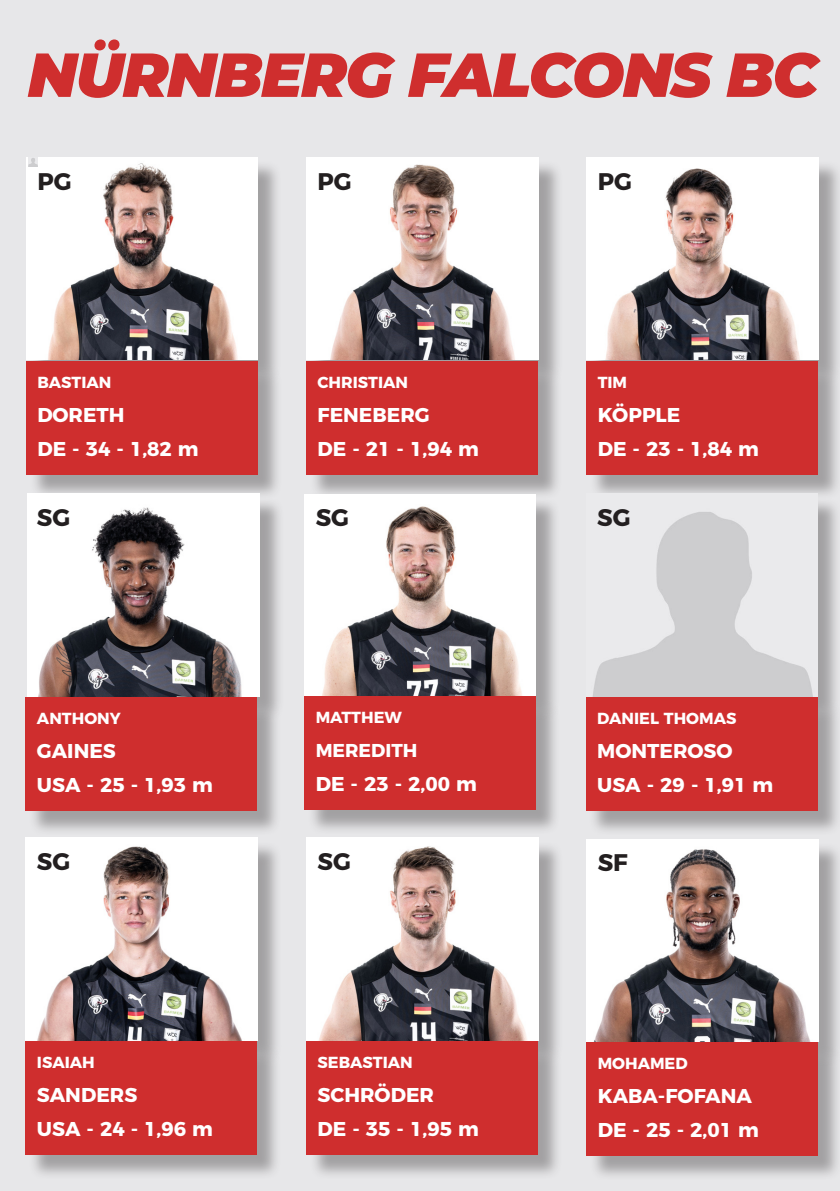
<style>
.page{position:relative;width:840px;height:1191px;background:#fff}
.page>*{position:absolute;margin:0;border:0;box-sizing:border-box;transform-origin:0 0}
.t1{font:italic 900 62px "Montserrat";letter-spacing:-.03em;color:#cf2e2e}
.t2{font:700 24px "Montserrat";color:#231f20}
.t3{font:700 20px "Montserrat";color:#fff}
.t4{font:700 18.6px "Montserrat";color:#fff}
.t5{font:700 16px "Montserrat";color:#fff}
</style>
<div class="page">
<div style="left:0;top:0;width:839px;height:1191px;background:#e7e7e9"></div>
<div style="left:30px;top:161px;width:252px;height:223px;background:#231f20;opacity:.35"></div>
<img style="left:26px;top:158px;width:231px;height:202px">
<div style="left:29px;top:364px;width:253px;height:136px;background:#231f20;opacity:.35"></div>
<div style="left:26px;top:361px;width:231px;height:113px;background:#cf2e2e"></div>
<div style="left:309px;top:161px;width:253px;height:223px;background:#231f20;opacity:.35"></div>
<img style="left:306px;top:158px;width:232px;height:202px">
<div style="left:309px;top:364px;width:253px;height:136px;background:#231f20;opacity:.35"></div>
<div style="left:306px;top:361px;width:231px;height:113px;background:#cf2e2e"></div>
<div style="left:589px;top:161px;width:250px;height:223px;background:#231f20;opacity:.35"></div>
<img style="left:586px;top:158px;width:231px;height:202px">
<div style="left:589px;top:364px;width:250px;height:136px;background:#231f20;opacity:.35"></div>
<div style="left:586px;top:361px;width:231px;height:113px;background:#cf2e2e"></div>
<div style="left:31px;top:497px;width:253px;height:224px;background:#231f20;opacity:.35"></div>
<img style="left:28px;top:494px;width:231px;height:202px">
<div style="left:29px;top:700px;width:252px;height:136px;background:#231f20;opacity:.35"></div>
<div style="left:26px;top:697px;width:231px;height:114px;background:#cf2e2e"></div>
<div style="left:307px;top:497px;width:253px;height:224px;background:#231f20;opacity:.35"></div>
<img style="left:304px;top:494px;width:231px;height:202px">
<div style="left:307px;top:699px;width:253px;height:136px;background:#231f20;opacity:.35"></div>
<div style="left:304px;top:696px;width:231px;height:114px;background:#cf2e2e"></div>
<div style="left:588px;top:497px;width:251px;height:224px;background:#231f20;opacity:.35"></div>
<img style="left:588px;top:494px;width:228px;height:202px">
<div style="left:588px;top:700px;width:251px;height:136px;background:#231f20;opacity:.35"></div>
<div style="left:585px;top:697px;width:231px;height:114px;background:#cf2e2e"></div>
<div style="left:309px;top:841px;width:253px;height:224px;background:#231f20;opacity:.35"></div>
<img style="left:306px;top:838px;width:232px;height:202px">
<div style="left:309px;top:1044px;width:253px;height:136px;background:#231f20;opacity:.35"></div>
<div style="left:306px;top:1041px;width:231px;height:114px;background:#cf2e2e"></div>
<div style="left:589px;top:842px;width:250px;height:224px;background:#231f20;opacity:.35"></div>
<img style="left:586px;top:839px;width:231px;height:202px">
<div style="left:589px;top:1045px;width:250px;height:136px;background:#231f20;opacity:.35"></div>
<div style="left:586px;top:1042px;width:231px;height:114px;background:#cf2e2e"></div>
<div style="left:29px;top:841px;width:253px;height:224px;background:#231f20;opacity:.35"></div>
<img style="left:26px;top:838px;width:231px;height:202px">
<div style="left:29px;top:1044px;width:252px;height:136px;background:#231f20;opacity:.35"></div>
<div style="left:26px;top:1041px;width:231px;height:114px;background:#cf2e2e"></div>
<hr style="left:839px;top:0;width:1px;height:1191px;background:#bcbdc0">
<svg style="left:28px;top:158px;width:9px;height:9px"></svg>
<p class="t1" style="left:28px;top:28px;width:792px">NÜRNBERG FALCONS BC</p>
<p class="t2" style="left:37px;top:161px;width:36px">PG</p>
<p class="t5" style="left:37px;top:369px;width:75px">BASTIAN</p>
<p class="t3" style="left:37px;top:398px;width:89px">DORETH</p>
<p class="t3" style="left:37px;top:432px;width:163px">DE - 34 - 1,82 m</p>
<p class="t2" style="left:37px;top:498px;width:35px">SG</p>
<p class="t5" style="left:37px;top:705px;width:85px">ANTHONY</p>
<p class="t3" style="left:37px;top:734px;width:80px">GAINES</p>
<p class="t3" style="left:37px;top:768px;width:177px">USA - 25 - 1,93 m</p>
<p class="t2" style="left:37px;top:841px;width:35px">SG</p>
<p class="t5" style="left:37px;top:1049px;width:59px">ISAIAH</p>
<p class="t3" style="left:37px;top:1078px;width:102px">SANDERS</p>
<p class="t3" style="left:37px;top:1112px;width:177px">USA - 24 - 1,96 m</p>
<p class="t2" style="left:317px;top:161px;width:36px">PG</p>
<p class="t5" style="left:317px;top:369px;width:92px">CHRISTIAN</p>
<p class="t3" style="left:317px;top:398px;width:114px">FENEBERG</p>
<p class="t3" style="left:317px;top:432px;width:163px">DE - 21 - 1,94 m</p>
<p class="t2" style="left:315px;top:497px;width:35px">SG</p>
<p class="t5" style="left:315px;top:704px;width:88px">MATTHEW</p>
<p class="t4" style="left:315px;top:735px;width:103px">MEREDITH</p>
<p class="t3" style="left:315px;top:767px;width:163px">DE - 23 - 2,00 m</p>
<p class="t2" style="left:317px;top:841px;width:35px">SG</p>
<p class="t5" style="left:317px;top:1049px;width:97px">SEBASTIAN</p>
<p class="t3" style="left:317px;top:1078px;width:118px">SCHRÖDER</p>
<p class="t3" style="left:317px;top:1112px;width:163px">DE - 35 - 1,95 m</p>
<p class="t2" style="left:597px;top:161px;width:36px">PG</p>
<p class="t5" style="left:597px;top:369px;width:31px">TIM</p>
<p class="t3" style="left:597px;top:398px;width:84px">KÖPPLE</p>
<p class="t3" style="left:597px;top:432px;width:163px">DE - 23 - 1,84 m</p>
<p class="t2" style="left:597px;top:498px;width:35px">SG</p>
<p class="t5" style="left:597px;top:705px;width:141px">DANIEL THOMAS</p>
<p class="t3" style="left:597px;top:734px;width:137px">MONTEROSO</p>
<p class="t3" style="left:597px;top:768px;width:177px">USA - 29 - 1,91 m</p>
<p class="t2" style="left:597px;top:843px;width:32px">SF</p>
<p class="t5" style="left:597px;top:1050px;width:91px">MOHAMED</p>
<p class="t3" style="left:597px;top:1079px;width:156px">KABA-FOFANA</p>
<p class="t3" style="left:597px;top:1113px;width:163px">DE - 25 - 2,01 m</p>
</div>
